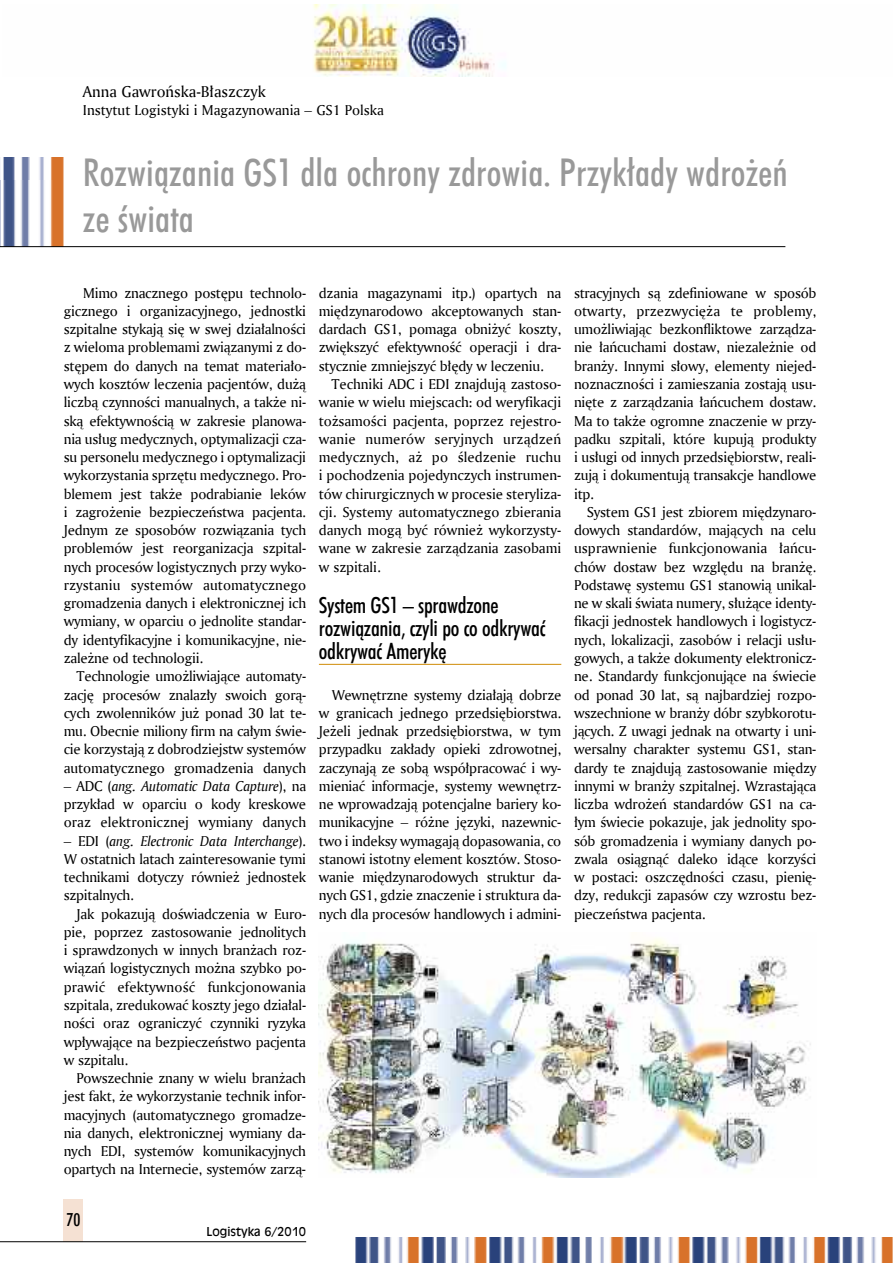
<style>
.page{position:relative;width:893px;height:1263px;background:#fff}
.page>*{position:absolute;margin:0;border:0;box-sizing:border-box;transform-origin:0 0}
.t1{font:38.25px/45.9px "Futura Md Cn EU";letter-spacing:.005em;color:#999}
.t2{font:22.5px/23px "Futura Md Cn EU";letter-spacing:-.01em;color:#000}
.t3{font:18px "Futura Md Cn EU";color:#000}
.t4{font:16.5px "Amerigo EU";color:#000}
.t5{font:15px/18.3px "Amerigo EU";letter-spacing:-.015em;color:#000;text-align:justify}
.t6{font:12px "Incised 901 EU";color:#000}
.s1{font-style:italic}
</style>
<div class="page">
<img style="left:0;top:157px;width:64px;height:24px">
<img style="left:0;top:215px;width:64px;height:31px">
<hr style="left:319px;top:664px;width:242px;height:1px;background:#d59822">
<img style="left:0;top:181px;width:64px;height:34px">
<hr style="left:0;top:246px;width:785px;height:1px;background:#000">
<div style="left:64px;top:1199px;width:19px;height:43px;background:#f5e1d3"></div>
<hr style="left:0;top:1241px;width:306px;height:1px;background:#000">
<img style="left:355px;top:1237px;width:538px;height:26px">
<img style="left:313px;top:4px;width:193px;height:73px">
<img style="left:319px;top:938px;width:492px;height:240px">
<p class="t4" style="left:83px;top:81px;width:184px">Anna Gawrońska-Błaszczyk</p>
<p class="t5" style="left:83px;top:101px;width:303px">Instytut Logistyki i Magazynowania – GS1 Polska</p>
<h1 class="t1" style="left:83px;top:149px;width:706px">Rozwiązania GS1 dla ochrony zdrowia. Przykłady wdrożeń ze świata</h1>
<p class="t5" style="left:64px;top:283px;width:244px;text-indent:19px">Mimo znacznego postępu technolo&shy;gicznego i organizacyjnego, jednostki szpitalne stykają się w swej działalności z wieloma problemami związanymi z do&shy;stępem do danych na temat materiało&shy;wych kosztów leczenia pacjentów, dużą liczbą czynności manualnych, a także ni&shy;ską efektywnością w zakresie planowa&shy;nia usług medycznych, optymalizacji cza&shy;su personelu medycznego i optymalizacji wykorzystania sprzętu medycznego. Pro&shy;blemem jest także podrabianie leków i zagrożenie bezpieczeństwa pacjenta.<br>Jednym ze sposobów rozwiązania tych problemów jest reorganizacja szpital&shy;nych procesów logistycznych przy wyko&shy;rzystaniu systemów automatycznego gromadzenia danych i elektronicznej ich wymiany, w oparciu o jednolite standar&shy;dy identyfikacyjne i komunikacyjne, nie&shy;zależne od technologii.</p>
<p class="t5" style="left:64px;top:667px;width:244px;text-indent:13px">Technologie umożliwiające automaty&shy;zację procesów znalazły swoich gorą&shy;cych zwolenników już ponad 30 lat te&shy;mu. Obecnie miliony firm na całym świe&shy;cie korzystają z dobrodziejstw systemów automatycznego gromadzenia danych</p>
<p class="t5" style="left:64px;top:776px;width:244px">– ADC (<span class="s1">ang. Automatic Data Capture</span>), na przykład w oparciu o kody kreskowe oraz elektronicznej wymiany danych</p>
<p class="t5" style="left:64px;top:831px;width:244px">– EDI (<span class="s1">ang. Electronic Data Interchange</span>).<br>W ostatnich latach zainteresowanie tymi technikami dotyczy również jednostek szpitalnych.</p>
<p class="t5" style="left:64px;top:904px;width:244px;text-indent:13px">Jak pokazują doświadczenia w Euro&shy;pie, poprzez zastosowanie jednolitych i sprawdzonych w innych branżach roz&shy;wiązań logistycznych można szybko po&shy;prawić efektywność funkcjonowania szpitala, zredukować koszty jego działal&shy;ności oraz ograniczyć czynniki ryzyka wpływające na bezpieczeństwo pacjenta w szpitalu.</p>
<p class="t5" style="left:64px;top:1069px;width:244px;text-indent:13px">Powszechnie znany w wielu branżach jest fakt, że wykorzystanie technik infor&shy;macyjnych (automatycznego gromadze&shy;nia danych, elektronicznej wymiany da&shy;nych EDI, systemów komunikacyjnych opartych na Internecie, systemów zarzą-</p>
<p class="t5" style="left:319px;top:283px;width:244px">dzania magazynami itp.) opartych na międzynarodowo akceptowanych stan&shy;dardach GS1, pomaga obniżyć koszty, zwiększyć efektywność operacji i dra&shy;stycznie zmniejszyć błędy w leczeniu.</p>
<p class="t5" style="left:319px;top:375px;width:244px;text-indent:13px">Techniki ADC i EDI znajdują zastoso&shy;wanie w wielu miejscach: od weryfikacji tożsamości pacjenta, poprzez rejestro&shy;wanie numerów seryjnych urządzeń medycznych, aż po śledzenie ruchu i pochodzenia pojedynczych instrumen&shy;tów chirurgicznych w procesie steryliza&shy;cji. Systemy automatycznego zbierania danych mogą być również wykorzysty&shy;wane w zakresie zarządzania zasobami w szpitali.</p>
<h2 class="t2" style="left:319px;top:593px;width:228px">System GS1 – sprawdzone rozwiązania, czyli po co odkrywać odkrywać Amerykę</h2>
<p class="t5" style="left:319px;top:685px;width:244px;text-indent:13px">Wewnętrzne systemy działają dobrze w granicach jednego przedsiębiorstwa.<br>Jeżeli jednak przedsiębiorstwa, w tym przypadku zakłady opieki zdrowotnej, zaczynają ze sobą współpracować i wy&shy;mieniać informacje, systemy wewnętrz&shy;ne wprowadzają potencjalne bariery ko&shy;munikacyjne – różne języki, nazewnic&shy;two i indeksy wymagają dopasowania, co stanowi istotny element kosztów. Stoso&shy;wanie międzynarodowych struktur da&shy;nych GS1, gdzie znaczenie i struktura da&shy;nych dla procesów handlowych i admini-</p>
<p class="t5" style="left:574px;top:283px;width:244px">stracyjnych są zdefiniowane w sposób otwarty, przezwycięża te problemy, umożliwiając bezkonfliktowe zarządza&shy;nie łańcuchami dostaw, niezależnie od branży. Innymi słowy, elementy niejed&shy;noznaczności i zamieszania zostają usu&shy;nięte z zarządzania łańcuchem dostaw.<br>Ma to także ogromne znaczenie w przy&shy;padku szpitali, które kupują produkty i usługi od innych przedsiębiorstw, reali&shy;zują i dokumentują transakcje handlowe itp.</p>
<p class="t5" style="left:574px;top:502px;width:244px;text-indent:13px">System GS1 jest zbiorem międzynaro&shy;dowych standardów, mających na celu usprawnienie funkcjonowania łańcu&shy;chów dostaw bez względu na branżę.<br>Podstawę systemu GS1 stanowią unikal&shy;ne w skali świata numery, służące identy&shy;fikacji jednostek handlowych i logistycz&shy;nych, lokalizacji, zasobów i relacji usłu&shy;gowych, a także dokumenty elektronicz&shy;ne. Standardy funkcjonujące na świecie od ponad 30 lat, są najbardziej rozpo&shy;wszechnione w branży dóbr szybkorotu&shy;jących. Z uwagi jednak na otwarty i uni&shy;wersalny charakter systemu GS1, stan&shy;dardy te znajdują zastosowanie między innymi w branży szpitalnej. Wzrastająca liczba wdrożeń standardów GS1 na ca&shy;łym świecie pokazuje, jak jednolity spo&shy;sób gromadzenia i wymiany danych po&shy;zwala osiągnąć daleko idące korzyści w postaci: oszczędności czasu, pienię&shy;dzy, redukcji zapasów czy wzrostu bez&shy;pieczeństwa pacjenta.</p>
<p class="t3" style="left:66px;top:1208px;width:15px">70</p>
<p class="t6" style="left:207px;top:1224px;width:101px">Logistyka 6/2010</p>
</div>
